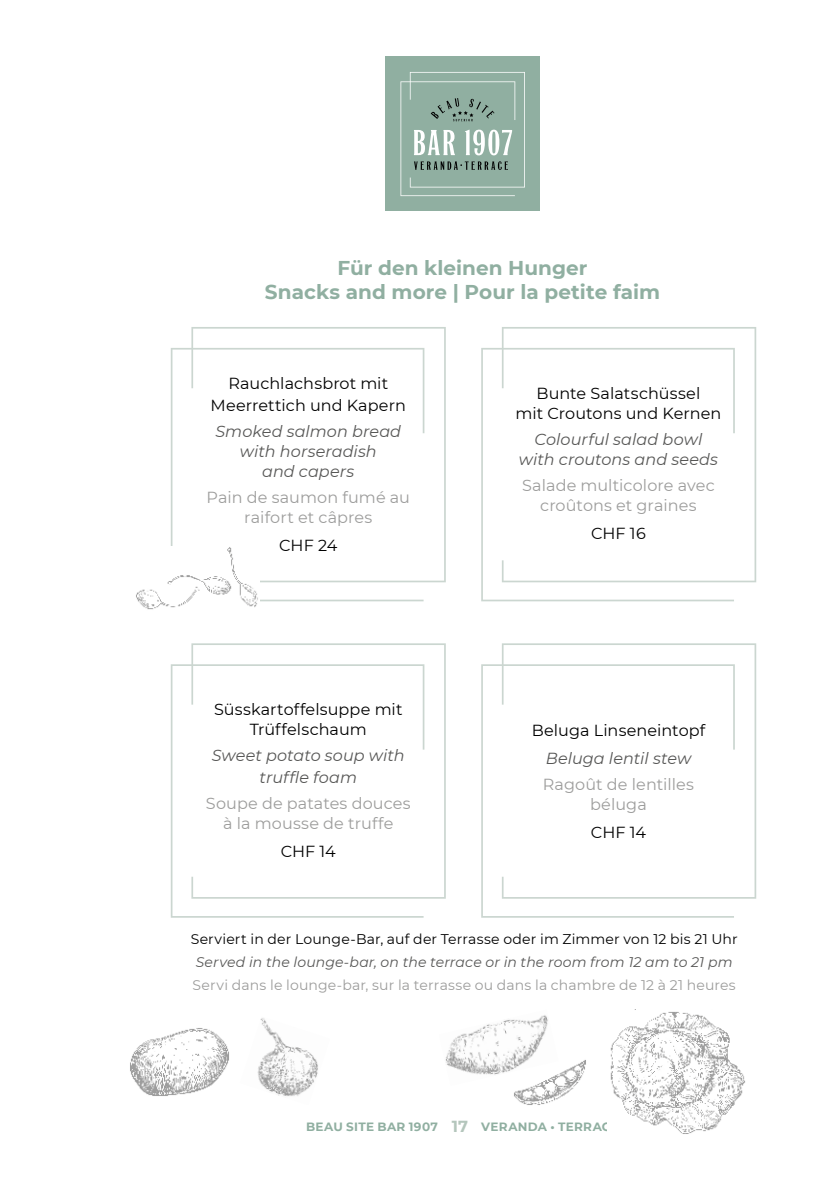
<style>
.page{position:relative;width:840px;height:1191px;background:#fff}
.page>*{position:absolute;margin:0;border:0;box-sizing:border-box;transform-origin:0 0}
.t1{font:700 20px/24px "Montserrat";color:#90afa1;text-align:center}
.t2{font:16px/20px "Montserrat";letter-spacing:.005em;color:#000;text-align:center}
.t3{font:16px/20px "Montserrat";letter-spacing:.01em;color:#9d9d9c;text-align:center}
.t4{font:italic 16px/20px "Montserrat";letter-spacing:.005em;color:#575756;text-align:center}
.t5{font:14px "Montserrat";letter-spacing:.01em;color:#000}
.t6{font:14px "Montserrat";letter-spacing:.01em;color:#9d9d9c}
.t7{font:italic 14px "Montserrat";letter-spacing:.01em;color:#575756}
.t8{font:700 12px "Montserrat";letter-spacing:.03em;color:#90afa1}
.s1{font-size:16px;color:#b4c6bc}
</style>
<div class="page">
<div style="left:385px;top:57px;width:154px;height:154px;background:#90afa1"></div>
<svg style="left:400px;top:72px;width:124px;height:124px"></svg>
<svg style="left:171px;top:348px;width:253px;height:253px"></svg>
<svg style="left:191px;top:327px;width:254px;height:255px"></svg>
<svg style="left:171px;top:664px;width:253px;height:253px"></svg>
<svg style="left:191px;top:643px;width:254px;height:255px"></svg>
<svg style="left:481px;top:348px;width:253px;height:253px"></svg>
<svg style="left:501px;top:327px;width:254px;height:255px"></svg>
<svg style="left:481px;top:664px;width:253px;height:253px"></svg>
<svg style="left:501px;top:643px;width:254px;height:255px"></svg>
<img style="left:136px;top:547px;width:124px;height:63px">
<img style="left:610px;top:1009px;width:135px;height:125px">
<img style="left:514px;top:1060px;width:72px;height:45px">
<img style="left:130px;top:1028px;width:99px;height:68px">
<img style="left:257px;top:1018px;width:61px;height:78px">
<img style="left:445px;top:1015px;width:113px;height:70px">
<p class="t1" style="left:265px;top:254px;width:396px">Für den kleinen Hunger<br>Snacks and more | Pour la petite faim</p>
<p class="t2" style="left:210px;top:371px;width:197px;line-height:22px">Rauchlachsbrot mit<br>Meerrettich und Kapern</p>
<p class="t4" style="left:215px;top:420px;width:187px">Smoked salmon bread with horseradish<br>and capers</p>
<p class="t3" style="left:206px;top:486px;width:205px">Pain de saumon fumé au raifort et câpres</p>
<p class="t2" style="left:279px;top:534px;width:60px">CHF 24</p>
<p class="t2" style="left:214px;top:699px;width:190px">Süsskartoffelsuppe mit<br>Trüffelschaum</p>
<p class="t4" style="left:212px;top:744px;width:194px;line-height:22px">Sweet potato soup with truffle foam</p>
<p class="t3" style="left:206px;top:793px;width:206px">Soupe de patates douces à la mousse de truffe</p>
<p class="t2" style="left:280px;top:841px;width:57px">CHF 14</p>
<p class="t2" style="left:515px;top:383px;width:207px">Bunte Salatschüssel<br>mit Croutons und Kernen</p>
<p class="t4" style="left:518px;top:429px;width:201px">Colourful salad bowl with croutons and seeds</p>
<p class="t3" style="left:522px;top:475px;width:194px">Salade multicolore avec croûtons et graines</p>
<p class="t2" style="left:590px;top:523px;width:56px">CHF 16</p>
<p class="t2" style="left:531px;top:720px;width:175px">Beluga Linseneintopf</p>
<p class="t4" style="left:545px;top:748px;width:147px">Beluga lentil stew</p>
<p class="t3" style="left:542px;top:774px;width:153px">Ragoût de lentilles béluga</p>
<p class="t2" style="left:590px;top:822px;width:57px">CHF 14</p>
<p class="t5" style="left:191px;top:929px;width:548px">Serviert in der Lounge-Bar, auf der Terrasse oder im Zimmer von 12 bis 21 Uhr</p>
<p class="t7" style="left:196px;top:952px;width:538px">Served in the lounge-bar, on the terrace or in the room from 12 am to 21 pm</p>
<p class="t6" style="left:192px;top:975px;width:544px">Servi dans le lounge-bar, sur la terrasse ou dans la chambre de 12 à 21 heures</p>
<p class="t8" style="left:306px;top:1118px;width:314px">BEAU SITE BAR 1907 <span class="s1">17</span> VERANDA • TERRACE</p>
</div>
